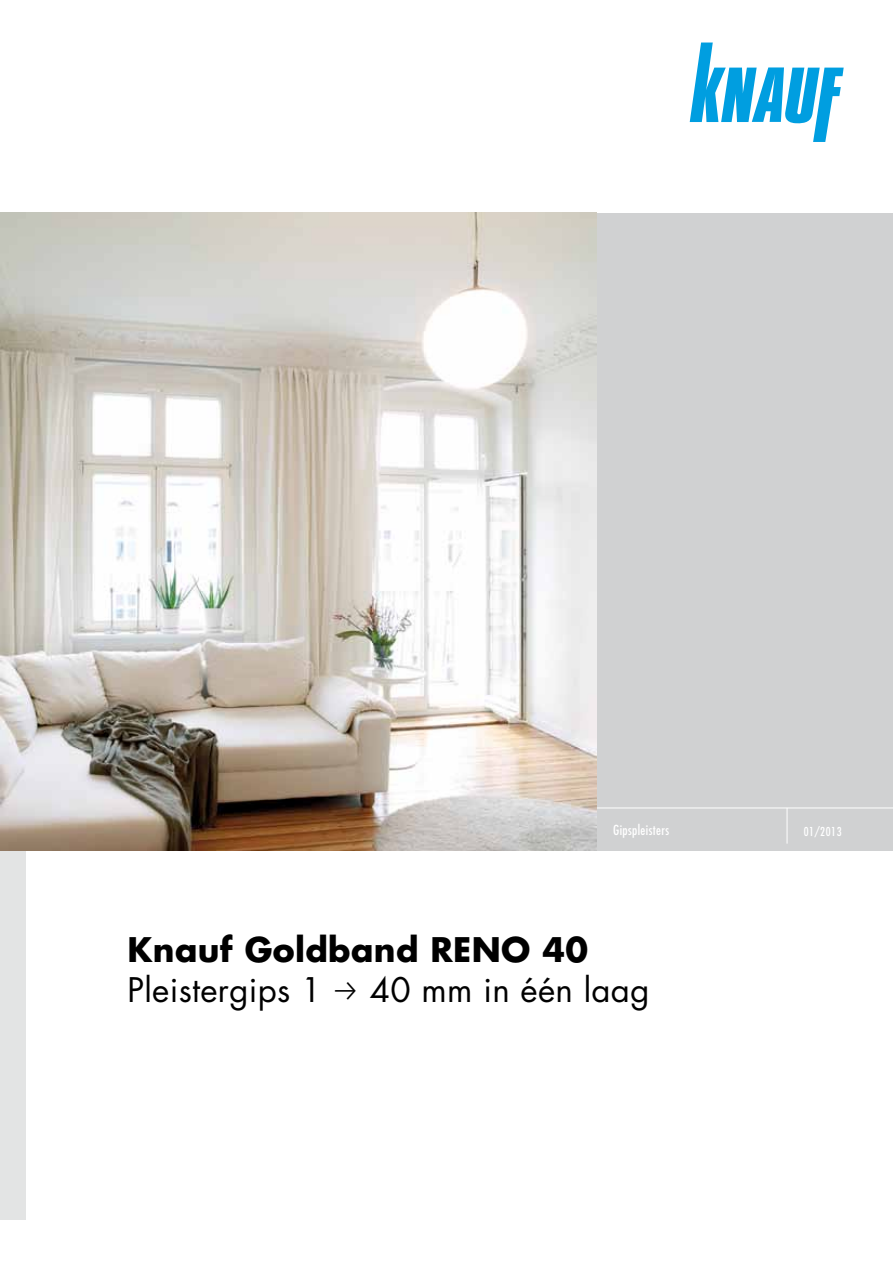
<style>
.page{position:relative;width:893px;height:1263px;background:#fff}
.page>*{position:absolute;margin:0;border:0;box-sizing:border-box;transform-origin:0 0}
.t1{font:33px "Futura";letter-spacing:.01em;color:#000}
.t2{font:700 33px "Futura";letter-spacing:.01em;color:#000}
.t3{font:condensed 13.5px "Futura";letter-spacing:.03em;color:#fff}
.t4{font:condensed 12px "Futura";letter-spacing:.05em;color:#fff}
</style>
<div class="page">
<div style="left:0;top:850px;width:26px;height:370px;background:#e3e4e4"></div>
<div style="left:596px;top:213px;width:297px;height:637px;background:#d0d1d2"></div>
<hr style="left:595px;top:807px;width:298px;height:1px;background:#fff">
<hr style="left:787px;top:808px;width:1px;height:36px;background:#fff">
<svg style="left:690px;top:43px;width:154px;height:99px"></svg>
<img style="left:0;top:213px;width:596px;height:638px">
<p class="t3" style="left:613px;top:821px;width:58px">Gipspleisters</p>
<p class="t4" style="left:804px;top:824px;width:40px">01/2013</p>
<p class="t2" style="left:128px;top:927px;width:462px">Knauf Goldband RENO 40</p>
<p class="t1" style="left:128px;top:967px;width:195px">Pleistergips 1</p>
<p class="t1" style="left:370px;top:967px;width:281px">40 mm in één laag</p>
</div>
